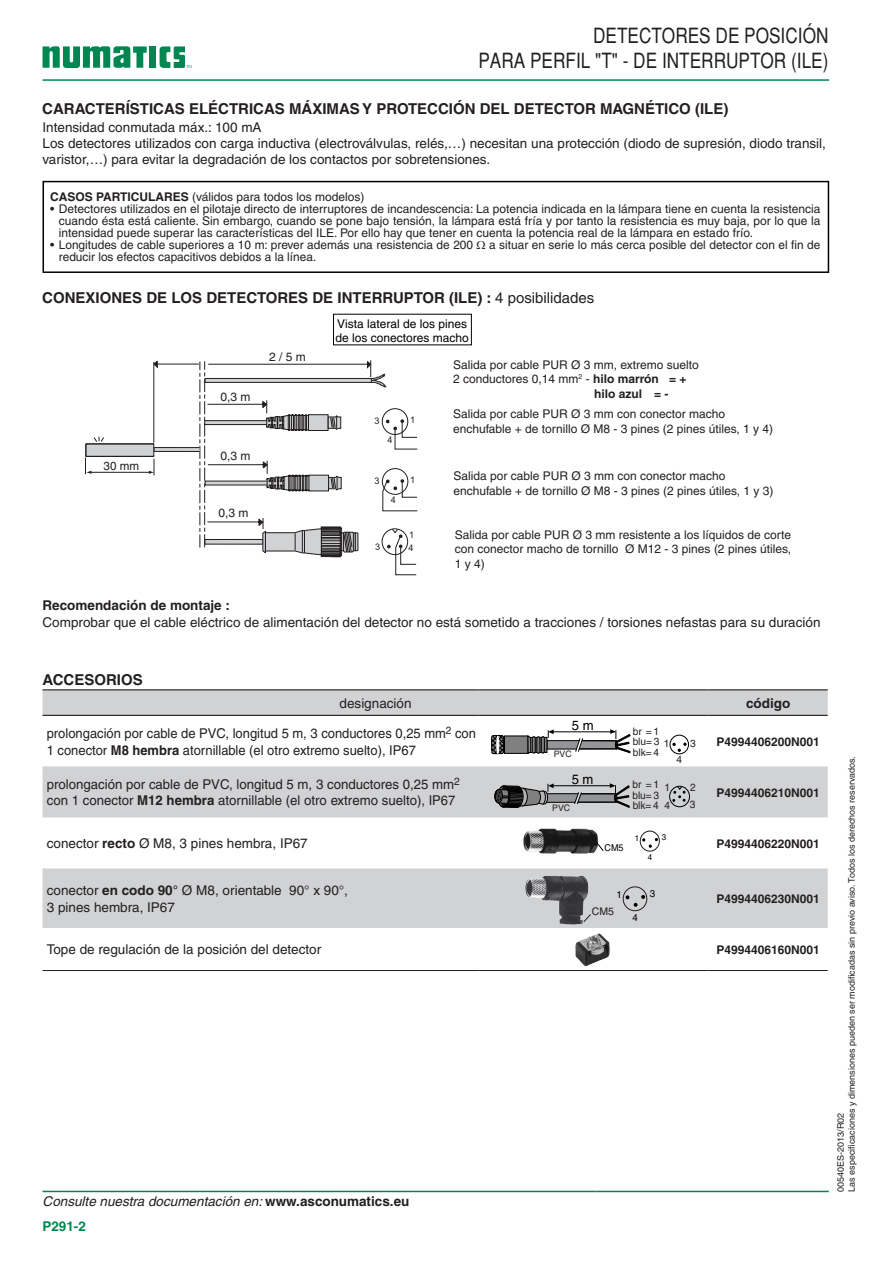
<style>
.page{position:relative;width:893px;height:1263px;background:#fff}
.page>*{position:absolute;margin:0;border:0;box-sizing:border-box;transform-origin:0 0}
.t1{font:condensed 21px "Helvetica";color:#231f20}
.t2{font:700 15px "Helvetica";color:#231f20}
.t3{font:13.5px/16.2px "Helvetica";color:#231f20}
.t4{font:13.5px/16.2px "Helvetica";color:#231f20;scale:.96 1}
.t5{font:italic 13.5px "Helvetica";color:#231f20}
.t6{font:700 13.5px "Helvetica";color:#231f20}
.t7{font:700 13.5px "Helvetica";color:#008751}
.t8{font:13.5px "Helvetica";color:#000}
.t9{font:13.2px "Helvetica";color:#000}
.t10{font:12px/12px "Helvetica";color:#231f20}
.t11{font:700 12px "Helvetica";color:#231f20}
.t12{font:12px "Helvetica";color:#000}
.t13{font:11.7px "Helvetica";color:#231f20}
.t14{font:10.5px/20.7px "Helvetica";color:#231f20}
.t15{font:10.35px/20.4px "Helvetica";color:#231f20}
.t16{font:9.9px "Helvetica";color:#000}
.t17{font:9.45px "Helvetica";color:#000;scale:.95 1}
.t18{font:9.15px "Arial";color:#231f20}
.t19{font:9px "Helvetica";color:#231f20}
.t20{font:8.85px "Helvetica";color:#231f20}
.t21{font:8.25px "Helvetica";color:#000;scale:.95 1}
.s1{font-weight:700}
.s2{font-weight:400}
.s3{font-weight:700;font-style:normal}
</style>
<div class="page">
<hr style="left:43px;top:79px;width:786px;height:2px;background:#008751">
<hr style="left:42px;top:1191px;width:555px;height:1px;background:#008751">
<hr style="left:597px;top:1191px;width:232px;height:1px;background:#008751">
<div style="left:149px;top:46px;width:7px;height:22px;background:#008751"></div>
<svg style="left:43px;top:46px;width:104px;height:22px"></svg>
<svg style="left:159px;top:46px;width:32px;height:22px"></svg>
<div style="left:43px;top:181px;width:786px;height:92px;border:2px solid #000"></div>
<hr style="left:155px;top:364px;width:44px;height:1px;background:#231f20">
<svg style="left:153px;top:361px;width:5px;height:8px"></svg>
<hr style="left:153px;top:362px;width:1px;height:81px;background:#231f20">
<svg style="left:155px;top:447px;width:45px;height:5px"></svg>
<svg style="left:200px;top:360px;width:217px;height:215px"></svg>
<svg style="left:85px;top:436px;width:70px;height:39px"></svg>
<svg style="left:43px;top:690px;width:785px;height:238px;fill:#d1d2d4"></svg>
<hr style="left:43px;top:689px;width:435px;height:1px;background:#231f20">
<hr style="left:478px;top:689px;width:231px;height:1px;background:#231f20">
<hr style="left:709px;top:689px;width:119px;height:1px;background:#231f20">
<hr style="left:43px;top:715px;width:435px;height:1px;background:#231f20">
<hr style="left:478px;top:715px;width:231px;height:1px;background:#231f20">
<hr style="left:709px;top:715px;width:119px;height:1px;background:#231f20">
<hr style="left:43px;top:970px;width:435px;height:1px;background:#231f20">
<hr style="left:478px;top:970px;width:231px;height:1px;background:#231f20">
<hr style="left:709px;top:970px;width:119px;height:1px;background:#231f20">
<svg style="left:491px;top:734px;width:14px;height:31px"></svg>
<div style="left:504px;top:736px;width:24px;height:18px;background:#808080;border:1px solid #000"></div>
<div style="left:670px;top:735px;width:19px;height:19px;border:1px solid #000;border-radius:50%"></div>
<svg style="left:672px;top:743px;width:15px;height:9px"></svg>
<svg style="left:527px;top:729px;width:104px;height:25px"></svg>
<div style="left:669px;top:786px;width:21px;height:21px;border:1px solid #000;border-radius:50%"></div>
<svg style="left:672px;top:785px;width:13px;height:17px"></svg>
<svg style="left:495px;top:783px;width:135px;height:25px;background:#858688"></svg>
<img style="left:521px;top:824px;width:81px;height:34px">
<div style="left:640px;top:831px;width:20px;height:20px;border:1px solid #231f20;border-radius:50%"></div>
<svg style="left:642px;top:838px;width:16px;height:10px"></svg>
<svg style="left:596px;top:842px;width:8px;height:9px"></svg>
<div style="left:623px;top:886px;width:24px;height:25px;border:1px solid #231f20;border-radius:50%"></div>
<svg style="left:625px;top:895px;width:20px;height:12px"></svg>
<img style="left:525px;top:875px;width:64px;height:50px">
<svg style="left:583px;top:913px;width:9px;height:10px"></svg>
<img style="left:575px;top:933px;width:35px;height:33px">
<p class="t1" style="left:593px;top:23px;width:237px">DETECTORES DE POSICIÓN</p>
<p class="t1" style="left:478px;top:48px;width:351px">PARA PERFIL "T" - DE INTERRUPTOR (ILE)</p>
<p class="t2" style="left:42px;top:99px;width:688px">CARACTERÍSTICAS ELÉCTRICAS MÁXIMAS Y PROTECCIÓN DEL DETECTOR MAGNÉTICO (ILE)</p>
<p class="t3" style="left:43px;top:119px;width:221px">Intensidad conmutada máx.: 100 mA</p>
<p class="t3" style="left:43px;top:135px;width:785px">Los detectores utilizados con carga inductiva (electroválvulas, relés,…) necesitan una protección (diodo de supresión, diodo transil, varistor,…) para evitar la degradación de los contactos por sobretensiones.</p>
<p class="t10" style="left:50px;top:191px;width:316px"><span class="s1">CASOS PARTICULARES</span> (válidos para todos los modelos)</p>
<p class="t10" style="left:59px;top:203px;width:763px;text-align:justify;text-indent:-8px">• Detectores utilizados en el pilotaje directo de interruptores de incandescencia: La potencia indicada en la lámpara tiene en cuenta la resistencia cuando ésta está caliente. Sin embargo, cuando se pone bajo tensión, la lámpara está fría y por tanto la resistencia es muy baja, por lo que la intensidad puede superar las características del ILE. Por ello hay que tener en cuenta la potencia real de la lámpara en estado frío.</p>
<p class="t10" style="left:50px;top:239px;width:424px">• Longitudes de cable superiores a 10 m: prever además una resistencia de 200</p>
<p class="t10" style="left:489px;top:239px;width:333px">a situar en serie lo más cerca posible del detector con el fin de</p>
<p class="t10" style="left:59px;top:251px;width:259px">reducir los efectos capacitivos debidos a la línea.</p>
<p class="t2" style="left:42px;top:289px;width:554px">CONEXIONES DE LOS DETECTORES DE INTERRUPTOR (ILE) : <span class="s2">4 posibilidades</span></p>
<p class="t12" style="left:337px;top:317px;width:131px">Vista lateral de los pines</p>
<p class="t12" style="left:335px;top:331px;width:135px">de los conectores macho</p>
<p class="t13" style="left:104px;top:459px;width:37px">30 mm</p>
<p class="t10" style="left:220px;top:390px;width:32px">0,3 m</p>
<p class="t10" style="left:269px;top:350px;width:38px">2/5m</p>
<p class="t10" style="left:221px;top:450px;width:32px">0,3 m</p>
<p class="t10" style="left:218px;top:507px;width:32px">0,3 m</p>
<p class="t18" style="left:374px;top:415px;width:7px">3</p>
<p class="t18" style="left:410px;top:415px;width:7px">1</p>
<p class="t18" style="left:388px;top:435px;width:7px">4</p>
<p class="t18" style="left:374px;top:475px;width:7px">3</p>
<p class="t18" style="left:410px;top:475px;width:7px">1</p>
<p class="t18" style="left:391px;top:495px;width:7px">4</p>
<p class="t18" style="left:409px;top:529px;width:7px">1</p>
<p class="t18" style="left:375px;top:541px;width:7px">3</p>
<p class="t18" style="left:409px;top:542px;width:7px">4</p>
<p class="t10" style="left:453px;top:358px;width:247px">Salida por cable PUR Ø 3 mm, extremo suelto</p>
<p class="t10" style="left:453px;top:373px;width:235px">2 conductores 0,14 mm<sup>2</sup> - <span class="s1">hilo marrón = +</span></p>
<p class="t11" style="left:594px;top:386px;width:76px">hilo azul = -</p>
<p class="t10" style="left:453px;top:408px;width:273px">Salida por cable PUR Ø 3 mm con conector macho</p>
<p class="t10" style="left:453px;top:422px;width:322px">enchufable + de tornillo Ø M8 - 3 pines (2 pines útiles, 1 y 4)</p>
<p class="t10" style="left:454px;top:470px;width:273px">Salida por cable PUR Ø 3 mm con conector macho</p>
<p class="t10" style="left:454px;top:484px;width:322px">enchufable + de tornillo Ø M8 - 3 pines (2 pines útiles, 1 y 3)</p>
<p class="t10" style="left:455px;top:527px;width:338px;line-height:14.4px">Salida por cable PUR Ø 3 mm resistente a los líquidos de corte con conector macho de tornillo Ø M12 - 3 pines (2 pines útiles,</p>
<p class="t10" style="left:455px;top:557px;width:32px">1y4)</p>
<p class="t6" style="left:43px;top:597px;width:189px">Recomendación de montaje :</p>
<p class="t3" style="left:43px;top:614px;width:779px">Comprobar que el cable eléctrico de alimentación del detector no está sometido a tracciones / torsiones nefastas para su duración</p>
<p class="t2" style="left:43px;top:670px;width:102px">ACCESORIOS</p>
<p class="t3" style="left:340px;top:695px;width:74px">designación</p>
<p class="t6" style="left:746px;top:695px;width:46px">código</p>
<p class="t4" style="left:47px;top:725px;width:449px">prolongación por cable de PVC, longitud 5 m, 3 conductores 0,25 mm<sup>2</sup> con<br>1 conector <span class="s1">M8 hembra</span> atornillable (el otro extremo suelto), IP67</p>
<p class="t9" style="left:572px;top:717px;width:23px">5 m</p>
<p class="t15" style="left:633px;top:721px;width:28px">br = 1 blk= 4</p>
<p class="t11" style="left:716px;top:734px;width:105px">P4994406200N001</p>
<p class="t15" style="left:633px;top:731px;width:38px">blu= 3 1</p>
<p class="t15" style="left:690px;top:733px;width:7px">3</p>
<p class="t20" style="left:554px;top:749px;width:19px">PVC</p>
<p class="t15" style="left:676px;top:749px;width:7px">4</p>
<p class="t3" style="left:47px;top:776px;width:415px">prolongación por cable de PVC, longitud 5 m, 3 conductores 0,25 mm<sup>2</sup></p>
<p class="t3" style="left:47px;top:792px;width:410px">con 1 conector <span class="s1">M12 hembra</span> atornillable (el otro extremo suelto), IP67</p>
<p class="t8" style="left:572px;top:771px;width:23px">5 m</p>
<p class="t19" style="left:552px;top:802px;width:19px">PVC</p>
<p class="t14" style="left:633px;top:774px;width:28px">br = 1 blk= 4</p>
<p class="t14" style="left:633px;top:785px;width:28px">blu= 3</p>
<p class="t14" style="left:664px;top:779px;width:7px;line-height:17.5px">1<br>4</p>
<p class="t14" style="left:690px;top:777px;width:7px">2</p>
<p class="t14" style="left:690px;top:794px;width:7px">3</p>
<p class="t11" style="left:716px;top:785px;width:105px">P4994406210N001</p>
<p class="t3" style="left:47px;top:835px;width:262px">conector <span class="s1">recto</span> Ø M8, 3 pines hembra, IP67</p>
<p class="t21" style="left:635px;top:833px;width:6px">1</p>
<p class="t21" style="left:662px;top:832px;width:6px">3</p>
<p class="t21" style="left:648px;top:852px;width:6px">4</p>
<p class="t17" style="left:604px;top:842px;width:22px">CM5</p>
<p class="t11" style="left:716px;top:836px;width:105px">P4994406220N001</p>
<p class="t3" style="left:47px;top:882px;width:303px">conector <span class="s1">en codo 90°</span> Ø M8, orientable 90° x 90°,</p>
<p class="t3" style="left:47px;top:899px;width:130px">3 pines hembra, IP67</p>
<p class="t16" style="left:617px;top:889px;width:7px">1</p>
<p class="t16" style="left:650px;top:888px;width:7px">3</p>
<p class="t16" style="left:632px;top:912px;width:7px">4</p>
<p class="t14" style="left:592px;top:901px;width:24px">CM5</p>
<p class="t11" style="left:716px;top:891px;width:105px">P4994406230N001</p>
<p class="t3" style="left:47px;top:941px;width:276px">Tope de regulación de la posición del detector</p>
<p class="t11" style="left:716px;top:942px;width:105px">P4994406160N001</p>
<p class="t5" style="left:43px;top:1193px;width:368px">Consulte nuestra documentación en: <span class="s3">www.asconumatics.eu</span></p>
<p class="t7" style="left:42px;top:1218px;width:45px">P291-2</p>
<p class="t19" style="left:846px;top:1192px;width:437px;rotate:-90deg">Las especificaciones y dimensiones pueden ser modificadas sin previo aviso. Todos los derechos reservados.</p>
<p class="t19" style="left:836px;top:1192px;width:81px;rotate:-90deg">00540ES-2013/R02</p>
</div>
